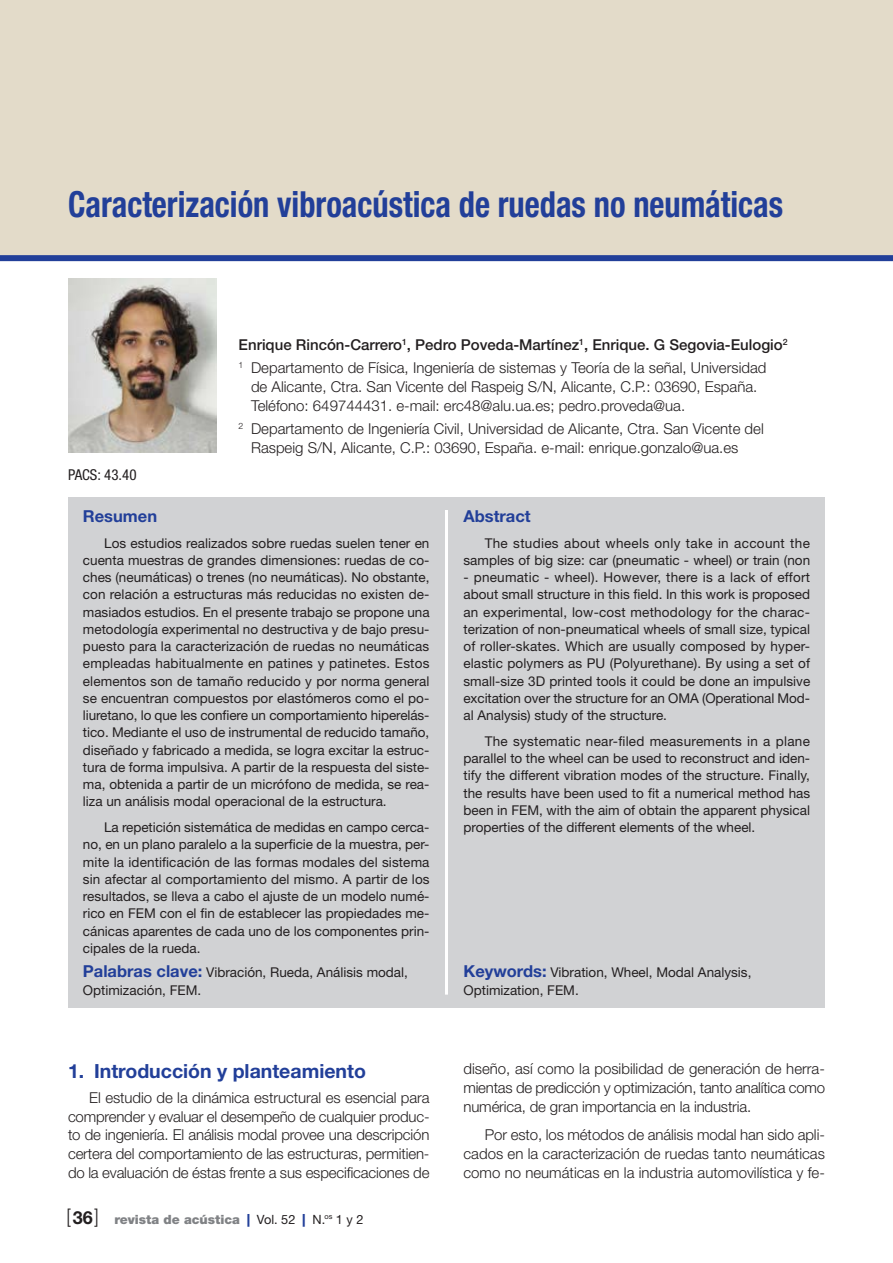
<style>
.page{position:relative;width:893px;height:1263px;background:#fff}
.page>*{position:absolute;margin:0;border:0;box-sizing:border-box;transform-origin:0 0}
.t1{font:700 condensed 36px "Helvetica Neue LT Std";color:#223f99;scale:.9 1}
.t2{font:300 19.8px "Helvetica Neue LT Std";color:#231f20;scale:.91 1}
.t3{font:700 19.5px "Helvetica Neue LT Std";color:#223f99}
.t4{font:700 16.5px "Helvetica Neue LT Std";color:#223f99}
.t5{font:300 15px/18.8px "Helvetica Neue LT Std";color:#231f20;text-align:justify}
.t6{font:condensed 15px "Helvetica Neue LT Std";color:#231f20}
.t7{font:13.5px/17.2px "Helvetica Neue LT Std";color:#231f20;text-align:justify}
.t8{font:900 12.75px "Helvetica Neue LT Std";color:#808285}
.s1{font-weight:500}
.s2{font-weight:700;font-size:16.5px;color:#223f99}
.s3{font-weight:700;font-size:18px}
.s4{color:#223f99}
.s5{font-weight:400;color:#231f20}
</style>
<div class="page">
<div style="left:0;top:0;width:893px;height:255px;background:#e3dbc9"></div>
<div style="left:0;top:255px;width:893px;height:6px;background:#223f99"></div>
<img style="left:68px;top:279px;width:149px;height:173px">
<div style="left:68px;top:497px;width:757px;height:510px;background:#d1d2d4"></div>
<hr style="left:445px;top:510px;width:3px;height:485px;background:#fff">
<h1 class="t1" style="left:68px;top:182px;width:796px">Caracterización vibroacústica de ruedas no neumáticas</h1>
<p class="t5" style="left:239px;top:333px;width:550px;line-height:23px"><span class="s1">Enrique Rincón-Carrero</span><sup>1</sup><span class="s1">, Pedro Poveda-Martínez</span><sup>1</sup><span class="s1">, Enrique. G Segovia-Eulogio</span><sup>2<br></sup><sup>1</sup> Departamento de Física, Ingeniería de sistemas y Teoría de la señal, Universidad</p>
<p class="t5" style="left:251px;top:377px;width:508px">de Alicante, Ctra. San Vicente del Raspeig S/N, Alicante, C.P.: 03690, España.<br>Teléfono: 649744431. e-mail: erc48@alu.ua.es; pedro.proveda@ua.</p>
<p class="t5" style="left:251px;top:419px;width:514px;text-indent:-12px"><sup>2</sup> Departamento de Ingeniería Civil, Universidad de Alicante, Ctra. San Vicente del<br>Raspeig S/N, Alicante, C.P.: 03690, España. e-mail: enrique.gonzalo@ua.es</p>
<p class="t6" style="left:68px;top:466px;width:70px">PACS: 43.40</p>
<p class="t4" style="left:83px;top:506px;width:76px">Resumen</p>
<p class="t7" style="left:83px;top:534px;width:348px;text-indent:21px">Los estudios realizados sobre ruedas suelen tener en cuenta muestras de grandes dimensiones: ruedas de co&shy;ches (neumáticas) o trenes (no neumáticas). No obstante, con relación a estructuras más reducidas no existen de&shy;masiados estudios. En el presente trabajo se propone una metodología experimental no destructiva y de bajo presu&shy;puesto para la caracterización de ruedas no neumáticas empleadas habitualmente en patines y patinetes. Estos elementos son de tamaño reducido y por norma general se encuentran compuestos por elastómeros como el po&shy;liuretano, lo que les confiere un comportamiento hiperelás&shy;tico. Mediante el uso de instrumental de reducido tamaño, diseñado y fabricado a medida, se logra excitar la estruc&shy;tura de forma impulsiva. A partir de la respuesta del siste&shy;ma, obtenida a partir de un micrófono de medida, se rea&shy;liza un análisis modal operacional de la estructura.</p>
<p class="t7" style="left:83px;top:818px;width:348px;text-indent:21px">La repetición sistemática de medidas en campo cerca&shy;no, en un plano paralelo a la superficie de la muestra, per&shy;mite la identificación de las formas modales del sistema sin afectar al comportamiento del mismo. A partir de los resultados, se lleva a cabo el ajuste de un modelo numé&shy;rico en FEM con el fin de establecer las propiedades me&shy;cánicas aparentes de cada uno de los componentes prin&shy;cipales de la rueda.</p>
<p class="t4" style="left:463px;top:506px;width:69px">Abstract</p>
<p class="t7" style="left:463px;top:534px;width:348px;text-align:right">The studies about wheels only take in account the samples of big size: car (pneumatic - wheel) or train (non</p>
<p class="t7" style="left:463px;top:568px;width:348px">- pneumatic - wheel). However, there is a lack of effort about small structure in this field. In this work is proposed an experimental, low-cost methodology for the charac&shy;terization of non-pneumatical wheels of small size, typical of roller-skates. Which are usually composed by hyper&shy;elastic polymers as PU (Polyurethane). By using a set of small-size 3D printed tools it could be done an impulsive excitation over the structure for an OMA (Operational Mod&shy;al Analysis) study of the structure.</p>
<p class="t7" style="left:463px;top:732px;width:348px;text-indent:21px">The systematic near-filed measurements in a plane parallel to the wheel can be used to reconstruct and iden&shy;tify the different vibration modes of the structure. Finally, the results have been used to fit a numerical method has been in FEM, with the aim of obtain the apparent physical properties of the different elements of the wheel.</p>
<p class="t7" style="left:83px;top:964px;width:326px"><span class="s2">Palabras clave:</span> Vibración, Rueda, Análisis modal,<br>Optimización, FEM.</p>
<p class="t7" style="left:463px;top:964px;width:289px"><span class="s2">Keywords:</span> Vibration, Wheel, Modal Analysis,<br>Optimization, FEM.</p>
<h3 class="t3" style="left:68px;top:1059px;width:299px">1. Introducción y planteamiento</h3>
<p class="t5" style="left:68px;top:1088px;width:363px;text-indent:21px">El estudio de la dinámica estructural es esencial para comprender y evaluar el desempeño de cualquier produc&shy;to de ingeniería. El análisis modal provee una descripción certera del comportamiento de las estructuras, permitien&shy;do la evaluación de éstas frente a sus especificaciones de</p>
<h2 class="t2" style="left:67px;top:1204px;width:37px">[<span class="s3">36</span>]</h2>
<p class="t8" style="left:114px;top:1212px;width:251px">revista de acústica <span class="s4">|</span> <span class="s5">Vol. 52</span> <span class="s4">|</span> <span class="s5">N.</span><sup>os</sup> <span class="s5">1 y 2</span></p>
<p class="t5" style="left:463px;top:1059px;width:363px">diseño, así como la posibilidad de generación de herra&shy;mientas de predicción y optimización, tanto analítica como numérica, de gran importancia en la industria.</p>
<p class="t5" style="left:463px;top:1125px;width:363px;text-indent:21px">Por esto, los métodos de análisis modal han sido apli&shy;cados en la caracterización de ruedas tanto neumáticas como no neumáticas en la industria automovilística y fe-</p>
</div>
